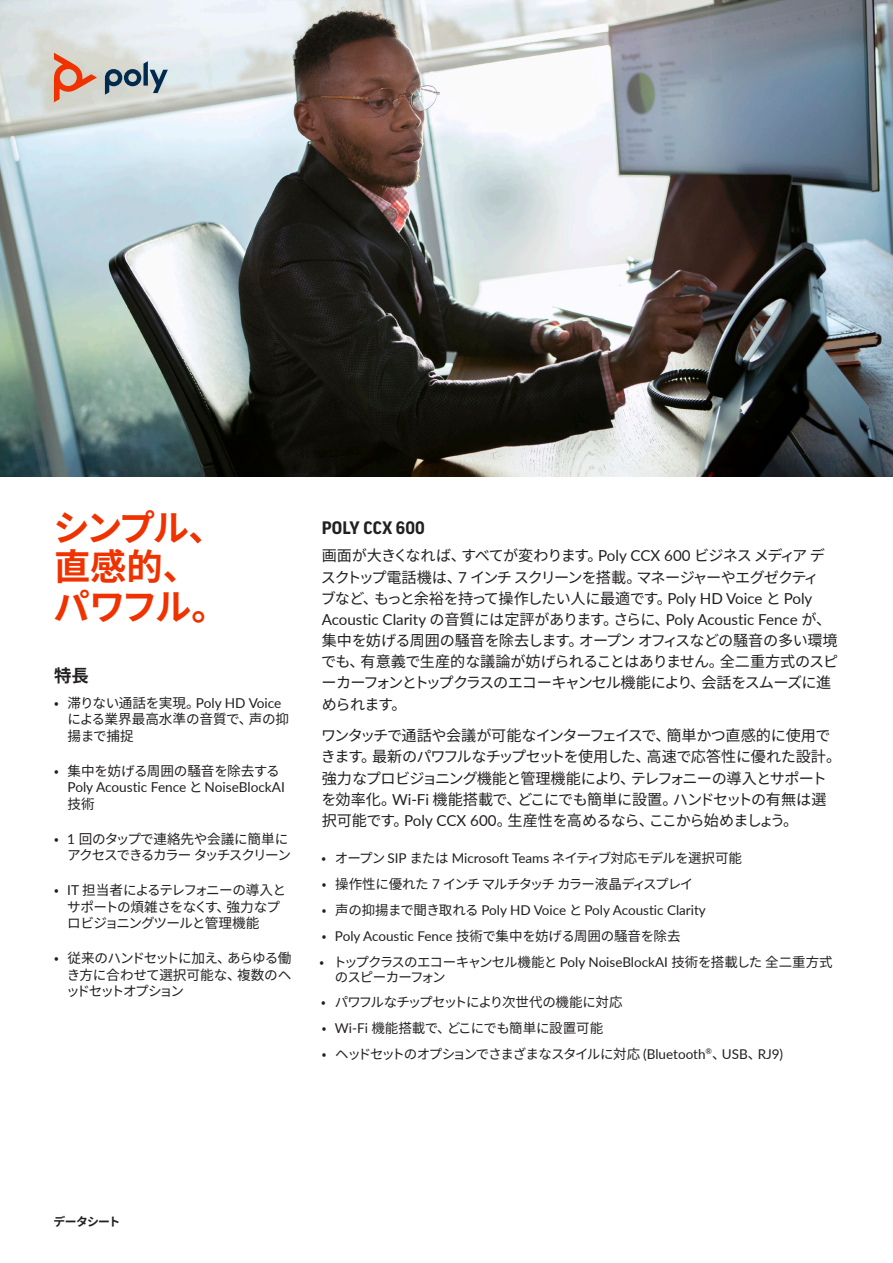
<style>
.page{position:relative;width:893px;height:1263px;background:#fff}
.page>*{position:absolute;margin:0;border:0;box-sizing:border-box;transform-origin:0 0}
.headline{font:700 36.3px "Noto Sans CJ Kjp";letter-spacing:-.065em;color:#ef3200}
.subhead{font:700 17.4px "Good Pro";letter-spacing:.01em;color:#231f20}
.subhead-2{font:700 17.4px "Noto Sans CJ Kjp";color:#231f20}
.body_copy{font:15.15px/21.1px "Noto Sans CJ Kjp";letter-spacing:-.05em;color:#231f20}
.t1{font:13.65px/16.6px "Noto Sans CJ Kjp";letter-spacing:-.055em;color:#231f20}
.t2{font:13.65px/16.6px "Lato";color:#231f20}
.t3{font:13.65px/16.6px "Noto Sans CJ Kjp";letter-spacing:-.02em;color:#231f20}
.t4{font:13.65px/16.6px "Noto Sans CJ Kjp";letter-spacing:-.08em;color:#231f20;text-align:right}
.t5{font:13.5px/15px "Noto Sans CJ Kjp";letter-spacing:-.06em;color:#231f20}
.t6{font:13.5px "Noto Sans CJ Kjp";letter-spacing:-.095em;color:#231f20}
.t7{font:13.5px "Lato";color:#231f20}
.t8{font:13.5px "Noto Sans CJ Kjp";letter-spacing:-.015em;color:#231f20}
.t9{font:13.5px "Noto Sans CJ Kjp";letter-spacing:-.08em;color:#231f20}
.t10{font:13.5px "Noto Sans CJ Kjp";letter-spacing:-.01em;color:#231f20}
.template_style{font:700 11.85px "Noto Sans CJ Kjp";letter-spacing:-.07em;color:#231f20}
.s1{font-family:"Lato"}
.s2{font-family:"Noto Sans CJ Kjp"}
</style>
<div class="page">
<img style="left:0;top:0;width:893px;height:477px">
<svg style="left:105px;top:61px;width:63px;height:34px"></svg>
<svg style="left:54px;top:53px;width:43px;height:49px"></svg>
<p class="headline" style="left:53px;top:507px;width:173px">シンプル、</p>
<p class="headline" style="left:54px;top:546px;width:147px">直感的、</p>
<p class="headline" style="left:54px;top:586px;width:176px">パワフル。</p>
<p class="subhead-2" style="left:54px;top:666px;width:36px">特長</p>
<p class="t3" style="left:67px;top:695px;width:223px;text-indent:-13px">• 滞りない通話を実現。<span class="s1">Poly HD Voice</span>による業界最高水準の音質で、声の抑揚まで捕捉</p>
<p class="t2" style="left:68px;top:762px;width:219px;text-indent:-14px"><span class="s2">• 集中を妨げる周囲の騒音を除去する<br></span>Poly Acoustic Fence <span class="s2">と</span> NoiseBlockAI<span class="s2">技術</span></p>
<p class="t4" style="left:54px;top:831px;width:238px">• <span class="s1">1</span> 回のタップで連絡先や会議に簡単にアクセスできるカラー タッチスクリーン</p>
<p class="t1" style="left:67px;top:882px;width:221px;text-indent:-13px">• <span class="s1">IT</span> 担当者によるテレフォニーの導入とサポートの煩雑さをなくす、強力なプロビジョニングツールと管理機能</p>
<p class="t1" style="left:66px;top:950px;width:227px;text-align:justify;text-indent:-12px">• 従来のハンドセットに加え、あらゆる働き方に合わせて選択可能な、複数のヘッドセットオプション</p>
<p class="subhead" style="left:322px;top:518px;width:104px">POLY CCX 600</p>
<p class="body_copy" style="left:321px;top:546px;width:519px">画面が大きくなれば、すべてが変わります。<span class="s1">Poly CCX 600</span> ビジネス メディア デスクトップ電話機は、<span class="s1">7</span> インチ スクリーンを搭載。マネージャーやエグゼクティ<br>ブなど、もっと余裕を持って操作したい人に最適です。<span class="s1">Poly HD Voice</span> と <span class="s1">Poly Acoustic Clarity</span> の音質には定評があります。さらに、<span class="s1">Poly Acoustic Fence</span> が、集中を妨げる周囲の騒音を除去します。オープン オフィスなどの騒音の多い環境でも、有意義で生産的な議論が妨げられることはありません。全二重方式のスピーカーフォンとトップクラスのエコーキャンセル機能により、会話をスムーズに進められます。</p>
<p class="body_copy" style="left:321px;top:725px;width:522px">ワンタッチで通話や会議が可能なインターフェイスで、簡単かつ直感的に使用できます。最新のパワフルなチップセットを使用した、高速で応答性に優れた設計。強力なプロビジョニング機能と管理機能により、テレフォニーの導入とサポートを効率化。<span class="s1">Wi-Fi</span> 機能搭載で、どこにでも簡単に設置。ハンドセットの有無は選択可能です。<span class="s1">Poly CCX 600</span>。生産性を高めるなら、ここから始めましょう。</p>
<p class="t5" style="left:321px;top:851px;width:422px">• オープン <span class="s1">SIP</span> または <span class="s1">Microsoft Teams</span> ネイティブ対応モデルを選択可能</p>
<p class="t9" style="left:322px;top:876px;width:373px">• 操作性に優れた <span class="s1">7</span> インチ マルチタッチ カラー液晶ディスプレイ</p>
<p class="t7" style="left:322px;top:900px;width:386px"><span class="s2">• 声の抑揚まで聞き取れる</span> Poly HD Voice <span class="s2">と</span> Poly Acoustic Clarity</p>
<p class="t8" style="left:322px;top:928px;width:360px">• <span class="s1">Poly Acoustic Fence</span> 技術で集中を妨げる周囲の騒音を除去</p>
<p class="t5" style="left:335px;top:954px;width:499px;text-indent:-15px">• トップクラスのエコーキャンセル機能と <span class="s1">Poly NoiseBlockAI</span> 技術を搭載した 全二重方式のスピーカーフォン</p>
<p class="t5" style="left:321px;top:995px;width:303px">• パワフルなチップセットにより次世代の機能に対応</p>
<p class="t10" style="left:322px;top:1020px;width:283px">• <span class="s1">Wi-Fi</span> 機能搭載で、どこにでも簡単に設置可能</p>
<p class="t6" style="left:322px;top:1046px;width:463px">• ヘッドセットのオプションでさまざまなスタイルに対応 <span class="s1">(Bluetooth</span><sup>®</sup>、<span class="s1">USB</span>、<span class="s1">RJ9)</span></p>
<p class="template_style" style="left:54px;top:1215px;width:68px">データシート</p>
</div>
